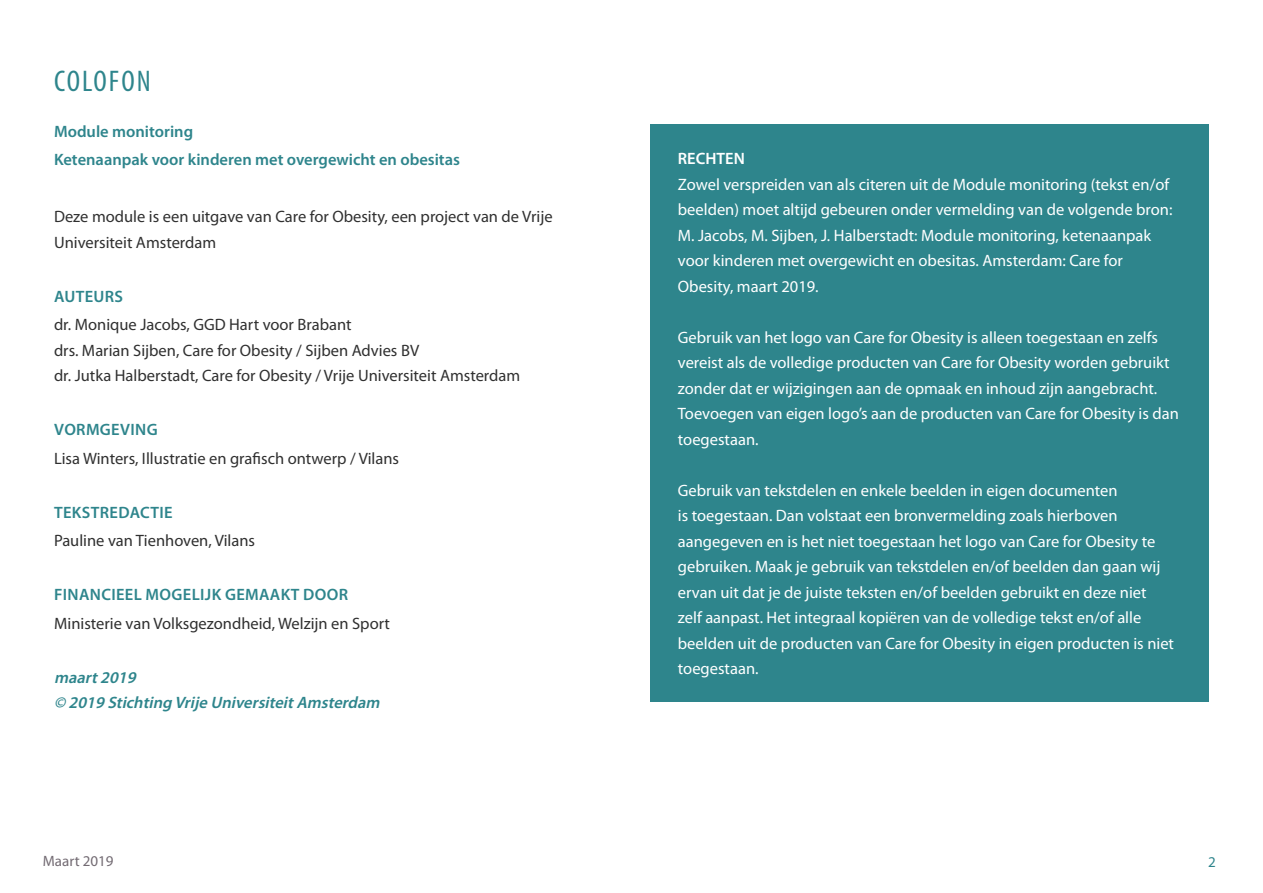
<style>
.page{position:relative;width:1263px;height:893px;background:#fff}
.page>*{position:absolute;margin:0;border:0;box-sizing:border-box;transform-origin:0 0}
.t1{font:condensed 30px "Myriad Pro";letter-spacing:.07em;color:#2e858c}
.t2{font:16.5px/25.5px "Myriad Pro";color:#fff}
.t3{font:16.5px/25.5px "Myriad Pro";color:#303030}
.t4{font:600 16.5px/28.5px "Myriad Pro";color:#2e858c}
.t5{font:600 16.5px "Myriad Pro";letter-spacing:.02em;color:#2e858c}
.t6{font:italic 600 16.5px/25.5px "Myriad Pro";color:#2e858c}
.t7{font:600 16.5px "Myriad Pro";color:#fff}
.t8{font:15px "Myriad Pro";color:#736b73}
.t9{font:15px "Myriad Pro";color:#2e858c}
</style>
<div class="page">
<div style="left:651px;top:124px;width:558px;height:578px;background:#2e858c"></div>
<h1 class="t1" style="left:54px;top:62px;width:98px">COLOFON</h1>
<p class="t4" style="left:54px;top:117px;width:407px">Module monitoring<br>Ketenaanpak voor kinderen met overgewicht en obesitas</p>
<p class="t3" style="left:54px;top:204px;width:500px">Deze module is een uitgave van Care for Obesity, een project van de Vrije<br>Universiteit Amsterdam</p>
<p class="t5" style="left:54px;top:286px;width:71px">AUTEURS</p>
<p class="t3" style="left:54px;top:312px;width:468px">dr. Monique Jacobs, GGD Hart voor Brabant<br>drs. Marian Sijben, Care for Obesity / Sijben Advies BV<br>dr. Jutka Halberstadt, Care for Obesity / Vrije Universiteit Amsterdam</p>
<p class="t5" style="left:54px;top:419px;width:105px">VORMGEVING</p>
<p class="t3" style="left:54px;top:445px;width:347px">Lisa Winters, Illustratie en grafisch ontwerp / Vilans</p>
<p class="t5" style="left:54px;top:502px;width:120px">TEKSTREDACTIE</p>
<p class="t3" style="left:54px;top:528px;width:203px">Pauline van Tienhoven, Vilans</p>
<p class="t5" style="left:54px;top:584px;width:295px">FINANCIEEL MOGELIJK GEMAAKT DOOR</p>
<p class="t3" style="left:54px;top:610px;width:337px">Ministerie van Volksgezondheid, Welzijn en Sport</p>
<p class="t6" style="left:54px;top:664px;width:331px">maart2019<br>© 2019 Stichting Vrije UniversiteitAmsterdam</p>
<p class="t8" style="left:43px;top:852px;width:72px">Maart 2019</p>
<p class="t7" style="left:678px;top:148px;width:68px">RECHTEN</p>
<p class="t2" style="left:678px;top:171px;width:496px">Zowel verspreiden van als citeren uit de Module monitoring (tekst en/of beelden) moet altijd gebeuren onder vermelding van de volgende bron:<br>M. Jacobs, M. Sijben, J. Halberstadt: Module monitoring, ketenaanpak voor kinderen met overgewicht en obesitas. Amsterdam: Care for Obesity, maart 2019.</p>
<p class="t2" style="left:678px;top:324px;width:502px">Gebruik van het logo van Care for Obesity is alleen toegestaan en zelfs vereist als de volledige producten van Care for Obesity worden gebruikt zonder dat er wijzigingen aan de opmaak en inhoud zijn aangebracht.<br>Toevoegen van eigen logo’s aan de producten van Care for Obesity is dan toegestaan.</p>
<p class="t2" style="left:678px;top:477px;width:498px">Gebruik van tekstdelen en enkele beelden in eigen documenten<br>is toegestaan. Dan volstaat een bronvermelding zoals hierboven aangegeven en is het niet toegestaan het logo van Care for Obesity te gebruiken. Maak je gebruik van tekstdelen en/of beelden dan gaan wij ervan uit dat je de juiste teksten en/of beelden gebruikt en deze niet zelf aanpast. Het integraal kopiëren van de volledige tekst en/of alle beelden uit de producten van Care for Obesity in eigen producten is niet toegestaan.</p>
<p class="t9" style="left:1208px;top:853px;width:9px">2</p>
</div>
